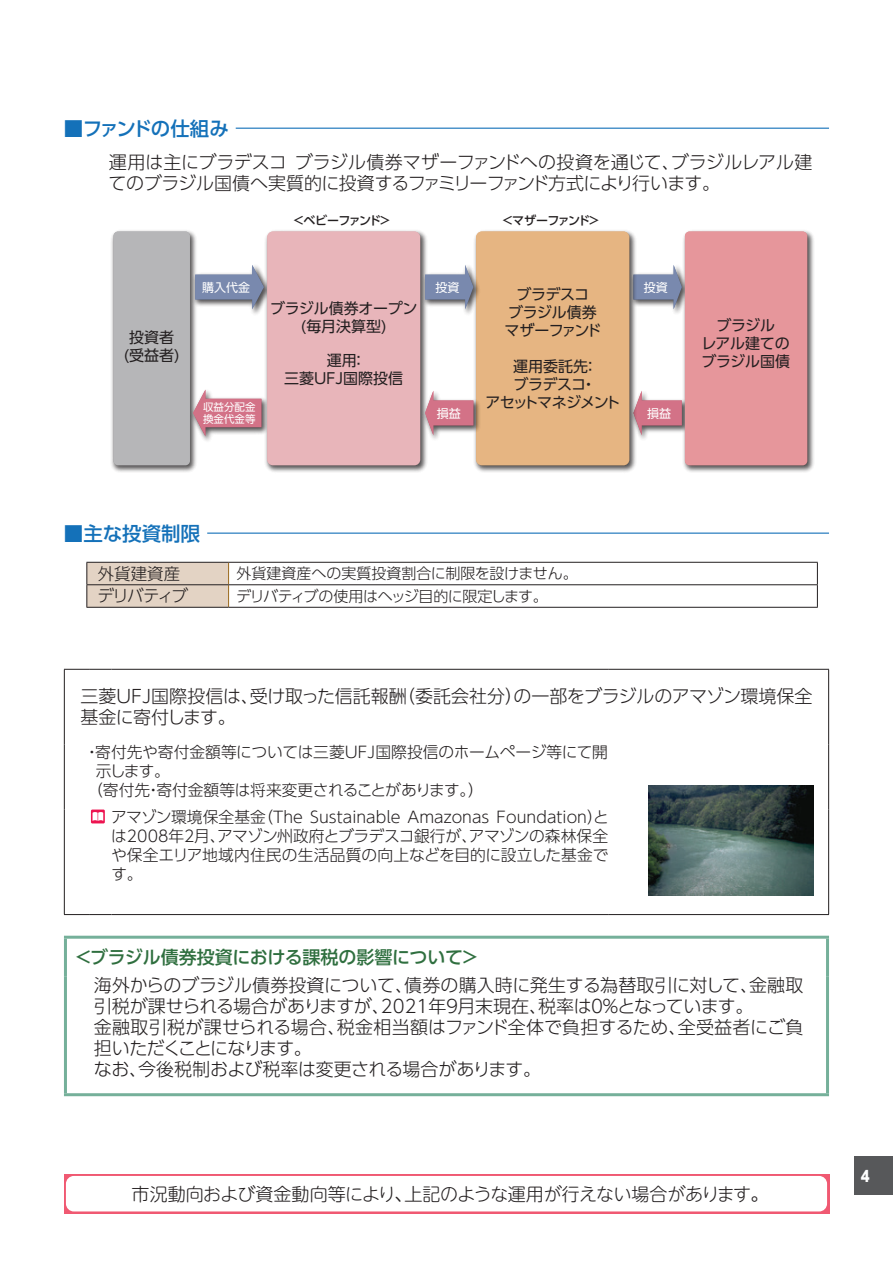
<style>
.page{position:relative;width:893px;height:1263px;background:#fff}
.page>*{position:absolute;margin:0;border:0;box-sizing:border-box;transform-origin:0 0}
.t1{font:500 19.5px "UD Shin Go Pro";letter-spacing:-.06em;color:#1471b9}
.t2{font:500 19.5px "UD Shin Go Pro";letter-spacing:-.005em;color:#1471b9}
.t3{font:300 18px/21px "UD Shin Go Pro";letter-spacing:-.02em;color:#231f20}
.t4{font:300 18px "UD Shin M Go Pro";letter-spacing:-.01em;color:#231f20}
.t5{font:500 18px "UD Shin Go Pro";letter-spacing:-.01em;color:#2f6f3f}
.t6{font:300 16.5px "UD Shin Go Pro";letter-spacing:-.03em;color:#231f20}
.t7{font:300 15.75px/18.8px "UD Shin Go Pro";letter-spacing:-.005em;color:#231f20;text-align:justify}
.t8{font:15px/18px "UD Shin Go Pro";letter-spacing:-.02em;color:#231f20;text-align:center}
.t9{font:300 15px "UD Shin Go Pro";color:#231f20}
.t10{font:15px/18px "UD Shin Go Pro";letter-spacing:-.05em;color:#231f20;text-align:center}
.t11{font:300 15px "UD Shin Go Pro";letter-spacing:-.02em;color:#231f20}
.t12{font:15px/18px "UD Shin Go Pro";color:#231f20;text-align:center}
.t13{font:800 15px "UD Shin Go Pro";color:#fff;scale:.9 1}
.t14{font:500 12px "UD Shin Go Pro";letter-spacing:-.085em;color:#231f20}
.t15{font:12px "UD Shin Go Pro";color:#fff}
.t16{font:10.5px/12px "UD Shin Go Pro";color:#fff}
</style>
<div class="page">
<div style="left:855px;top:1157px;width:38px;height:38px;background:#57585a"></div>
<hr style="left:236px;top:128px;width:593px;height:1px;background:#1471b9">
<img style="left:639px;top:435px;width:8px;height:4px">
<svg style="left:639px;top:391px;width:41px;height:44px"></svg>
<img style="left:673px;top:309px;width:7px;height:4px">
<svg style="left:639px;top:265px;width:41px;height:44px"></svg>
<img style="left:111px;top:230px;width:85px;height:242px">
<div style="left:113px;top:231px;width:77px;height:234px;background:#b6b6b8;border-radius:5px"></div>
<img style="left:474px;top:230px;width:165px;height:242px">
<div style="left:476px;top:232px;width:153px;height:233px;background:#e6b582;border-radius:6px"></div>
<img style="left:680px;top:230px;width:134px;height:242px">
<div style="left:685px;top:232px;width:122px;height:233px;background:#e6969b;border-radius:5px"></div>
<img style="left:190px;top:385px;width:73px;height:61px">
<svg style="left:193px;top:390px;width:68px;height:46px"></svg>
<img style="left:191px;top:260px;width:70px;height:58px">
<svg style="left:195px;top:265px;width:68px;height:44px"></svg>
<img style="left:263px;top:230px;width:164px;height:242px">
<div style="left:267px;top:232px;width:153px;height:233px;background:#e8b5ba;border-radius:6px"></div>
<img style="left:421px;top:260px;width:58px;height:58px">
<svg style="left:425px;top:265px;width:48px;height:44px"></svg>
<img style="left:421px;top:386px;width:59px;height:58px">
<svg style="left:425px;top:391px;width:48px;height:44px"></svg>
<hr style="left:207px;top:533px;width:622px;height:1px;background:#1471b9">
<hr style="left:229px;top:562px;width:589px;height:1px;background:#231f20">
<svg style="left:86px;top:562px;width:143px;height:45px;background:#d8c9ba"></svg>
<hr style="left:229px;top:584px;width:589px;height:1px;background:#231f20">
<svg style="left:817px;top:563px;width:1px;height:44px"></svg>
<hr style="left:86px;top:607px;width:143px;height:1px;background:#231f20">
<hr style="left:229px;top:607px;width:589px;height:1px;background:#231f20">
<hr style="left:64px;top:670px;width:1px;height:74px;background:#231f20">
<svg style="left:64px;top:669px;width:48px;height:1px"></svg>
<hr style="left:112px;top:669px;width:496px;height:1px;background:#231f20">
<hr style="left:608px;top:669px;width:221px;height:1px;background:#231f20">
<hr style="left:828px;top:670px;width:1px;height:74px;background:#231f20">
<hr style="left:64px;top:744px;width:1px;height:65px;background:#231f20">
<hr style="left:828px;top:744px;width:1px;height:65px;background:#231f20">
<hr style="left:828px;top:809px;width:1px;height:105px;background:#231f20">
<hr style="left:608px;top:914px;width:221px;height:1px;background:#231f20">
<hr style="left:64px;top:809px;width:1px;height:105px;background:#231f20">
<svg style="left:64px;top:914px;width:48px;height:1px"></svg>
<hr style="left:112px;top:914px;width:496px;height:1px;background:#231f20">
<img style="left:648px;top:786px;width:165px;height:110px">
<svg style="left:91px;top:809px;width:14px;height:14px"></svg>
<svg style="left:93px;top:812px;width:10px;height:9px"></svg>
<hr style="left:64px;top:936px;width:765px;height:3px;background:#75b09a">
<hr style="left:64px;top:939px;width:3px;height:37px;background:#75b09a">
<hr style="left:826px;top:939px;width:3px;height:37px;background:#75b09a">
<hr style="left:64px;top:976px;width:3px;height:117px;background:#75b09a">
<hr style="left:826px;top:976px;width:3px;height:117px;background:#75b09a">
<hr style="left:64px;top:1093px;width:765px;height:3px;background:#75b09a">
<svg style="left:64px;top:1174px;width:765px;height:39px;background:#f16d83"></svg>
<div style="left:66px;top:1176px;width:761px;height:35px;background:#fff;border-radius:8px"></div>
<p class="t1" style="left:64px;top:112px;width:166px">■ファンドの仕組み</p>
<p class="t3" style="left:109px;top:151px;width:705px">運用は主にブラデスコ ブラジル債券マザーファンドへの投資を通じて、ブラジルレアル建てのブラジル国債へ実質的に投資するファミリーファンド方式により行います。</p>
<p class="t14" style="left:292px;top:211px;width:100px">＜ベビーファンド＞</p>
<p class="t14" style="left:501px;top:211px;width:100px">＜マザーファンド＞</p>
<p class="t8" style="left:124px;top:328px;width:58px">投資者<br>(受益者)</p>
<p class="t15" style="left:202px;top:277px;width:49px">購入代金</p>
<p class="t16" style="left:203px;top:400px;width:54px">収益分配金換金代金等</p>
<p class="t8" style="left:270px;top:299px;width:149px">ブラジル債券オープン(毎月決算型)</p>
<p class="t12" style="left:284px;top:351px;width:121px">運用：<br>三菱ＵＦＪ国際投信</p>
<p class="t15" style="left:435px;top:277px;width:25px">投資</p>
<p class="t15" style="left:437px;top:403px;width:25px">損益</p>
<p class="t8" style="left:505px;top:285px;width:98px">ブラデスコ<br>ブラジル債券マザーファンド</p>
<p class="t10" style="left:485px;top:356px;width:137px">運用委託先：<br>ブラデスコ・<br>アセットマネジメント</p>
<p class="t15" style="left:644px;top:277px;width:25px">投資</p>
<p class="t15" style="left:647px;top:403px;width:25px">損益</p>
<p class="t8" style="left:701px;top:316px;width:90px">ブラジル<br>レアル建てのブラジル国債</p>
<p class="t2" style="left:64px;top:517px;width:138px">■主な投資制限</p>
<p class="t6" style="left:98px;top:560px;width:84px">外貨建資産</p>
<p class="t9" style="left:236px;top:561px;width:343px">外貨建資産への実質投資割合に制限を設けません。</p>
<p class="t6" style="left:97px;top:583px;width:92px">デリバティブ</p>
<p class="t11" style="left:236px;top:584px;width:313px">デリバティブの使用はヘッジ目的に限定します。</p>
<p class="t3" style="left:80px;top:685px;width:733px">三菱ＵＦＪ国際投信は、受け取った信託報酬（委託会社分）の一部をブラジルのアマゾン環境保全基金に寄付します。</p>
<p class="t7" style="left:84px;top:742px;width:525px">・寄付先や寄付金額等については三菱ＵＦＪ国際投信のホームページ等にて開</p>
<p class="t7" style="left:96px;top:761px;width:76px">示します。</p>
<p class="t7" style="left:87px;top:780px;width:398px">（寄付先・寄付金額等は将来変更されることがあります。）</p>
<p class="t7" style="left:111px;top:807px;width:499px">アマゾン環境保全基金（The Sustainable Amazonas Foundation）とは2008年２月、アマゾン州政府とブラデスコ銀行が、アマゾンの森林保全や保全エリア地域内住民の生活品質の向上などを目的に設立した基金です。</p>
<p class="t5" style="left:74px;top:942px;width:406px">＜ブラジル債券投資における課税の影響について＞</p>
<p class="t3" style="left:94px;top:974px;width:711px">海外からのブラジル債券投資について、債券の購入時に発生する為替取引に対して、金融取引税が課せられる場合がありますが、2021年９月末現在、税率は０％となっています。<br>金融取引税が課せられる場合、税金相当額はファンド全体で負担するため、全受益者にご負担いただくことになります。<br>なお、今後税制および税率は変更される場合があります。</p>
<p class="t4" style="left:132px;top:1179px;width:638px">市況動向および資金動向等により、上記のような運用が行えない場合があります。</p>
<p class="t13" style="left:861px;top:1163px;width:11px">4</p>
</div>
